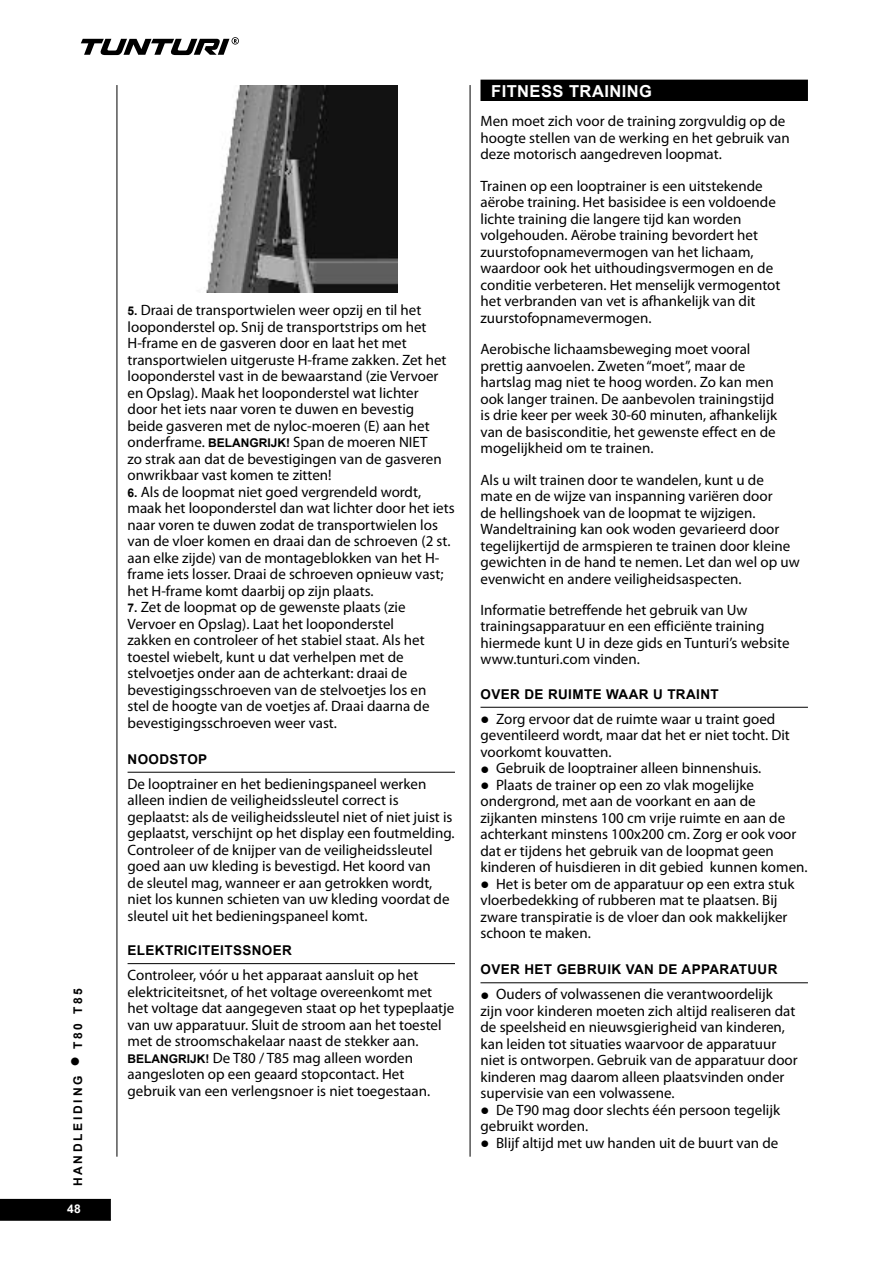
<style>
.page{position:relative;width:893px;height:1263px;background:#fff}
.page>*{position:absolute;margin:0;border:0;box-sizing:border-box;transform-origin:0 0}
.t1{font:700 16.5px "Arial";letter-spacing:.03em;color:#fff}
.t2{font:15px/16.5px "Myriad Pro";color:#000}
.t3{font:700 13.5px "Arial";letter-spacing:.03em;color:#000}
.t4{font:700 12px "Arial";letter-spacing:.365em;color:#000}
.t5{font:700 12px "Arial";color:#fff}
.s1{font-weight:400;font-size:31.5px}
.s2{font-family:"Arial";font-weight:700;font-size:12px}
.s3{font-size:31.5px}
</style>
<div class="page">
<hr style="left:117px;top:85px;width:1px;height:1072px;background:#000">
<hr style="left:470px;top:85px;width:1px;height:1072px;background:#000">
<div style="left:0;top:1199px;width:111px;height:21px;background:#000"></div>
<svg style="left:81px;top:37px;width:158px;height:18px"></svg>
<hr style="left:128px;top:772px;width:327px;height:1px;background:#000">
<hr style="left:128px;top:963px;width:327px;height:1px;background:#000">
<img style="left:206px;top:85px;width:192px;height:208px">
<div style="left:480px;top:80px;width:328px;height:21px;background:#000"></div>
<hr style="left:480px;top:707px;width:328px;height:1px;background:#000">
<hr style="left:480px;top:982px;width:328px;height:1px;background:#000">
<p class="t4" style="left:70px;top:1067px;width:81px;rotate:-90deg"><span class="s1">•</span>t80 t85</p>
<p class="t4" style="left:70px;top:1186px;width:111px;rotate:-90deg">handleiding</p>
<p class="t5" style="left:67px;top:1201px;width:15px">48</p>
<p class="t2" style="left:128px;top:302px;width:320px"><span class="s2">5.</span> Draai de transportwielen weer opzij en til het looponderstel op. Snij de transportstrips om het H-frame en de gasveren door en laat het met transportwielen uitgeruste H-frame zakken. Zet het looponderstel vast in de bewaarstand (zie Vervoer en Opslag). Maak het looponderstel wat lichter door het iets naar voren te duwen en bevestig beide gasveren met de nyloc-moeren (E) aan het onderframe. <span class="s2">BELANGRIJK!</span> Span de moeren NIET<br>zo strak aan dat de bevestigingen van de gasveren onwrikbaar vast komen te zitten!</p>
<p class="t2" style="left:128px;top:483px;width:329px"><span class="s2">6.</span> Als de loopmat niet goed vergrendeld wordt, maak het looponderstel dan wat lichter door het iets naar voren te duwen zodat de transportwielen los van de vloer komen en draai dan de schroeven (2 st. aan elke zijde) van de montageblokken van het H&shy;frame iets losser. Draai de schroeven opnieuw vast; het H-frame komt daarbij op zijn plaats.</p>
<p class="t2" style="left:128px;top:599px;width:304px"><span class="s2">7.</span> Zet de loopmat op de gewenste plaats (zie Vervoer en Opslag). Laat het looponderstel zakken en controleer of het stabiel staat. Als het toestel wiebelt, kunt u dat verhelpen met de stelvoetjes onder aan de achterkant: draai de bevestigingsschroeven van de stelvoetjes los en stel de hoogte van de voetjes af. Draai daarna de bevestigingsschroeven weer vast.</p>
<p class="t3" style="left:128px;top:750px;width:80px">NOODSTOP</p>
<p class="t2" style="left:128px;top:775px;width:329px">De looptrainer en het bedieningspaneel werken alleen indien de veiligheidssleutel correct is geplaatst: als de veiligheidssleutel niet of niet juist is geplaatst, verschijnt op het display een foutmelding.<br>Controleer of de knijper van de veiligheidssleutel goed aan uw kleding is bevestigd. Het koord van<br>de sleutel mag, wanneer er aan getrokken wordt, niet los kunnen schieten van uw kleding voordat de sleutel uit het bedieningspaneel komt.</p>
<p class="t3" style="left:128px;top:941px;width:166px">ELEKTRICITEITSSNOER</p>
<p class="t2" style="left:128px;top:967px;width:328px">Controleer, vóór u het apparaat aansluit op het elektriciteitsnet, of het voltage overeenkomt met het voltage dat aangegeven staat op het typeplaatje van uw apparatuur. Sluit de stroom aan het toestel met de stroomschakelaar naast de stekker aan.<br><span class="s2">BELANGRIJK!</span> De T80 / T85 mag alleen worden aangesloten op een geaard stopcontact. Het gebruik van een verlengsnoer is niet toegestaan.</p>
<p class="t1" style="left:491px;top:80px;width:162px">FITNESS TRAINING</p>
<p class="t2" style="left:480px;top:113px;width:311px">Men moet zich voor de training zorgvuldig op de hoogte stellen van de werking en het gebruik van deze motorisch aangedreven loopmat.</p>
<p class="t2" style="left:480px;top:177px;width:301px">Trainen op een looptrainer is een uitstekende aërobe training. Het basisidee is een voldoende lichte training die langere tijd kan worden volgehouden. Aërobe training bevordert het zuurstofopnamevermogen van het lichaam, waardoor ook het uithoudingsvermogen en de conditie verbeteren. Het menselijk vermogentot het verbranden van vet is afhankelijk van dit zuurstofopnamevermogen.</p>
<p class="t2" style="left:480px;top:341px;width:298px">Aerobische lichaamsbeweging moet vooral prettig aanvoelen. Zweten “moet”, maar de hartslag mag niet te hoog worden. Zo kan men ook langer trainen. De aanbevolen trainingstijd is drie keer per week 30-60 minuten, afhankelijk van de basisconditie, het gewenste effect en de mogelijkheid om te trainen.</p>
<p class="t2" style="left:480px;top:471px;width:321px">Als u wilt trainen door te wandelen, kunt u de<br>mate en de wijze van inspanning variëren door<br>de hellingshoek van de loopmat te wijzigen.<br>Wandeltraining kan ook woden gevarieerd door tegelijkertijd de armspieren te trainen door kleine gewichten in de hand te nemen. Let dan wel op uw evenwicht en andere veiligheidsaspecten.</p>
<p class="t2" style="left:480px;top:601px;width:310px">Informatie betreffende het gebruik van Uw trainingsapparatuur en een efficiënte training hiermede kunt U in deze gids en Tunturi’s website www.tunturi.com vinden.</p>
<p class="t3" style="left:480px;top:685px;width:240px">OVER DE RUIMTE WAAR U TRAINT</p>
<p class="t2" style="left:480px;top:710px;width:311px"><span class="s3">•</span> Zorg ervoor dat de ruimte waar u traint goed geventileerd wordt, maar dat het er niet tocht. Dit voorkomt kouvatten.</p>
<p class="t2" style="left:480px;top:760px;width:282px"><span class="s3">•</span> Gebruik de looptrainer alleen binnenshuis.</p>
<p class="t2" style="left:480px;top:776px;width:329px"><span class="s3">•</span> Plaats de trainer op een zo vlak mogelijke ondergrond, met aan de voorkant en aan de zijkanten minstens 100 cm vrije ruimte en aan de achterkant minstens 100x200 cm. Zorg er ook voor dat er tijdens het gebruik van de loopmat geen kinderen of huisdieren in dit gebied kunnen komen.</p>
<p class="t2" style="left:480px;top:875px;width:315px"><span class="s3">•</span> Het is beter om de apparatuur op een extra stuk vloerbedekking of rubberen mat te plaatsen. Bij zware transpiratie is de vloer dan ook makkelijker schoon te maken.</p>
<p class="t3" style="left:480px;top:961px;width:298px">OVER HET GEBRUIK VAN DE APPARATUUR</p>
<p class="t2" style="left:480px;top:986px;width:319px"><span class="s3">•</span> Ouders of volwassenen die verantwoordelijk zijn voor kinderen moeten zich altijd realiseren dat de speelsheid en nieuwsgierigheid van kinderen, kan leiden tot situaties waarvoor de apparatuur niet is ontworpen. Gebruik van de apparatuur door kinderen mag daarom alleen plaatsvinden onder supervisie van een volwassene.</p>
<p class="t2" style="left:480px;top:1101px;width:301px"><span class="s3">•</span> De T90 mag door slechts één persoon tegelijk gebruikt worden.</p>
<p class="t2" style="left:480px;top:1134px;width:299px"><span class="s3">•</span> Blijf altijd met uw handen uit de buurt van de</p>
</div>
